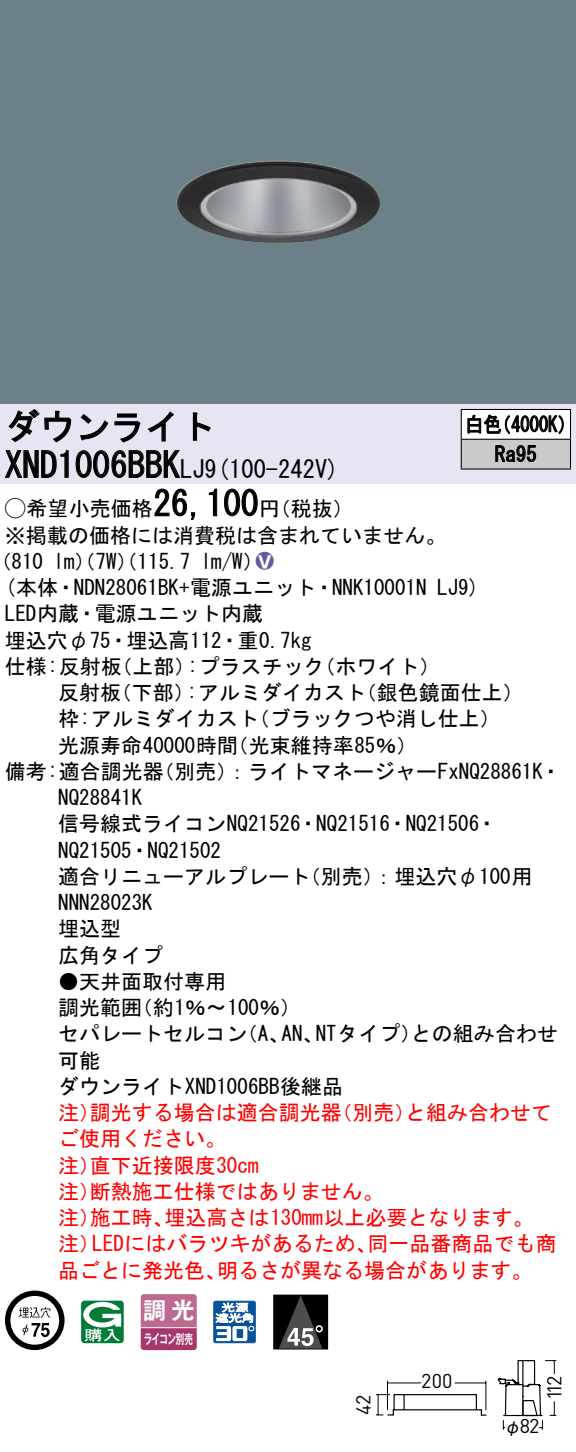
<style>
.page{position:relative;width:576px;height:1452px;background:#fff}
.page>*{position:absolute;margin:0;border:0;box-sizing:border-box;transform-origin:0 0}
.t1{font:35px "MS Gothic";color:#000}
.t2{font:24.5px "MS Gothic";color:#000}
.t3{font:23.1px "Gothic MB101 Pro De Bold 90 pv RKSJ H";color:#fff}
.t4{font:21px/26.2px "MS Gothic";color:#000}
.t5{font:21px/26.2px "MS Gothic";color:#f00}
.t6{font:21px/29.8px "MS Gothic";color:#000;scale:.88 1}
.t7{font:21px "Ford Classification 1";color:#635aa0}
.t8{font:19.95px "DINOT";letter-spacing:-.02em;color:#000}
.t9{font:17.5px "Gothic BBB Pro Medium 90 pv RKSJ H";color:#000}
.t10{font:13.3px "Gothic MB101 Pro De Bold 90 pv RKSJ H";letter-spacing:-.05em;color:#fff;scale:.65 1}
.s1{font-size:24.5px}
.s2{font-family:"Ford Classification 1"}
.s3{color:#fff}
</style>
<div class="page">
<div style="left:0;top:0;width:575px;height:404px;background:#6c8087"></div>
<img style="left:176px;top:161px;width:204px;height:82px">
<div style="left:0;top:404px;width:575px;height:79px;background:#e6e5f2"></div>
<svg style="left:8px;top:409px;width:64px;height:34px"></svg>
<svg style="left:80px;top:413px;width:60px;height:30px"></svg>
<svg style="left:147px;top:411px;width:26px;height:31px"></svg>
<svg style="left:192px;top:412px;width:19px;height:29px"></svg>
<svg style="left:5px;top:450px;width:64px;height:28px"></svg>
<svg style="left:75px;top:450px;width:106px;height:28px"></svg>
<svg style="left:154px;top:488px;width:42px;height:32px"></svg>
<svg style="left:208px;top:488px;width:9px;height:29px"></svg>
<svg style="left:224px;top:488px;width:34px;height:29px"></svg>
<svg style="left:5px;top:1290px;width:59px;height:60px"></svg>
<svg style="left:81px;top:1300px;width:43px;height:43px"></svg>
<svg style="left:140px;top:1294px;width:56px;height:56px;background:#b55884"></svg>
<hr style="left:141px;top:1327px;width:55px;height:1px;background:#fff">
<svg style="left:213px;top:1300px;width:43px;height:43px"></svg>
<div style="left:273px;top:1294px;width:55px;height:55px;border:1px solid #000"></div>
<div style="left:273px;top:1295px;width:54px;height:54px;background:#000"></div>
<svg style="left:279px;top:1296px;width:43px;height:52px"></svg>
<div style="left:461px;top:409px;width:109px;height:30px;background:#fff"></div>
<div style="left:461px;top:439px;width:109px;height:30px;background:#cacaca"></div>
<hr style="left:460px;top:409px;width:110px;height:1px;background:#000">
<hr style="left:569px;top:410px;width:2px;height:29px;background:#000">
<hr style="left:460px;top:439px;width:110px;height:1px;background:#000">
<svg style="left:460px;top:410px;width:1px;height:58px"></svg>
<hr style="left:569px;top:440px;width:2px;height:28px;background:#000">
<hr style="left:460px;top:468px;width:110px;height:2px;background:#000">
<svg style="left:467px;top:414px;width:96px;height:20px"></svg>
<svg style="left:495px;top:445px;width:41px;height:17px"></svg>
<svg style="left:376px;top:1380px;width:111px;height:36px"></svg>
<svg style="left:497px;top:1360px;width:60px;height:70px"></svg>
<h1 class="t1" style="left:5px;top:409px;width:212px">ダウンライト</h1>
<p class="t2" style="left:204px;top:456px;width:136px">(9 100-242 (V</p>
<h1 class="t1" style="left:5px;top:447px;width:201px">XND1006BBK<span class="s1">LJ</span></h1>
<h1 class="t1" style="left:153px;top:486px;width:106px">26,100</h1>
<p class="t4" style="left:5px;top:495px;width:442px"><span class="s2">A</span>希望小売価格<br>※掲載の価格には消費税は含まれていません。</p>
<p class="t7" style="left:256px;top:550px;width:19px">2<span class="s3">8</span></p>
<p class="t4" style="left:259px;top:495px;width:96px">（円税抜(</p>
<p class="t4" style="left:201px;top:548px;width:64px">l m (W/</p>
<p class="t4" style="left:-9px;top:548px;width:54px">（810</p>
<p class="t4" style="left:54px;top:548px;width:138px">lm）（ ）（W 7 115.7</p>
<p class="t6" style="left:494px;top:409px;width:49px;text-indent:-30px">白色<br>Ra95</p>
<p class="t6" style="left:492px;top:409px;width:96px">（4000 (K</p>
<p class="t4" style="left:5px;top:574px;width:423px">(本体・NDN28061BK+電源ユニット・NNK10001N</p>
<p class="t4" style="left:5px;top:600px;width:259px">LED内蔵・電源ユニット内蔵</p>
<p class="t4" style="left:5px;top:627px;width:308px">埋込穴φ75・埋込高112・重0.7kg</p>
<p class="t4" style="left:314px;top:653px;width:127px">（ホワイト(</p>
<p class="t4" style="left:187px;top:653px;width:139px">:プラスチック</p>
<p class="t4" style="left:5px;top:653px;width:118px">仕様:反射板</p>
<p class="t4" style="left:111px;top:653px;width:85px">（上部）</p>
<p class="t4" style="left:437px;top:574px;width:44px">LJ (9</p>
<p class="t4" style="left:58px;top:679px;width:65px">反射板</p>
<p class="t4" style="left:111px;top:679px;width:85px">（下部）</p>
<p class="t4" style="left:187px;top:679px;width:181px">:アルミダイカスト</p>
<p class="t4" style="left:355px;top:679px;width:169px">（銀色鏡面仕上(</p>
<p class="t4" style="left:248px;top:705px;width:253px">（ブラックつや消し仕上(</p>
<p class="t4" style="left:227px;top:705px;width:191px;text-indent:-169px">枠:アルミダイカスト<br>（光束維持率85％(</p>
<p class="t4" style="left:153px;top:732px;width:409px;text-indent:-95px">光源寿命40000時間<br>（別売：）ライトマネージャーFxNQ28861 ・K</p>
<p class="t4" style="left:5px;top:758px;width:160px">備考:適合調光器</p>
<p class="t4" style="left:58px;top:784px;width:85px">NQ28841K</p>
<p class="t4" style="left:58px;top:810px;width:441px">信号線式ライコンNQ21526・NQ21516・NQ21506・</p>
<p class="t4" style="left:58px;top:837px;width:164px">NQ21505・NQ21502</p>
<p class="t4" style="left:300px;top:863px;width:234px">（別売：）埋込穴φ100用</p>
<p class="t4" style="left:58px;top:863px;width:253px">適合リニューアルプレート<br>NNN28023K<br>埋込型<br>広角タイプ</p>
<p class="t4" style="left:132px;top:968px;width:171px;text-indent:-73px">●天井面取付専用<br>（約1％〜100％(</p>
<p class="t4" style="left:58px;top:994px;width:85px">調光範囲</p>
<p class="t4" style="left:315px;top:1020px;width:107px">NTタイプ）</p>
<p class="t4" style="left:411px;top:1020px;width:148px">との組み合わせ</p>
<p class="t4" style="left:58px;top:1020px;width:286px">セパレートセルコン<br>可能<br>ダウンライトXND1006BB後継品</p>
<p class="t4" style="left:237px;top:1020px;width:54px">（、A</p>
<p class="t4" style="left:281px;top:1020px;width:43px">AN、</p>
<p class="t5" style="left:90px;top:1099px;width:253px">調光する場合は適合調光器</p>
<p class="t5" style="left:331px;top:1099px;width:85px">（別売）</p>
<p class="t5" style="left:405px;top:1099px;width:148px">と組み合わせて</p>
<p class="t5" style="left:58px;top:1099px;width:43px">注）</p>
<p class="t5" style="left:58px;top:1125px;width:169px">ご使用ください。</p>
<p class="t5" style="left:90px;top:1152px;width:170px">直下近接限度30cm</p>
<p class="t5" style="left:90px;top:1152px;width:295px;text-indent:-32px">注）<br>断熱施工仕様ではありません。</p>
<p class="t5" style="left:58px;top:1178px;width:43px">注）</p>
<p class="t5" style="left:164px;top:1204px;width:370px">埋込高さは130mm以上必要となります。</p>
<p class="t5" style="left:90px;top:1204px;width:85px">施工時、</p>
<p class="t5" style="left:58px;top:1204px;width:43px">注）</p>
<p class="t5" style="left:92px;top:1230px;width:286px">LEDにはバラツキがあるため、</p>
<p class="t5" style="left:367px;top:1230px;width:190px">同一品番商品でも商</p>
<p class="t5" style="left:58px;top:1230px;width:43px">注）</p>
<p class="t5" style="left:58px;top:1257px;width:169px">品ごとに発光色、</p>
<p class="t5" style="left:217px;top:1257px;width:317px">明るさが異なる場合があります。</p>
<p class="t3" style="left:143px;top:1291px;width:53px">調光</p>
<p class="t10" style="left:144px;top:1327px;width:77px">ライコン別売</p>
<p class="t8" style="left:349px;top:1415px;width:22px;rotate:-90deg">42</p>
<p class="t8" style="left:421px;top:1367px;width:33px">200</p>
<p class="t8" style="left:519px;top:1412px;width:21px">82</p>
<p class="t9" style="left:504px;top:1412px;width:19px">φ</p>
<p class="t8" style="left:540px;top:1400px;width:26px;rotate:-90deg">112</p>
</div>
